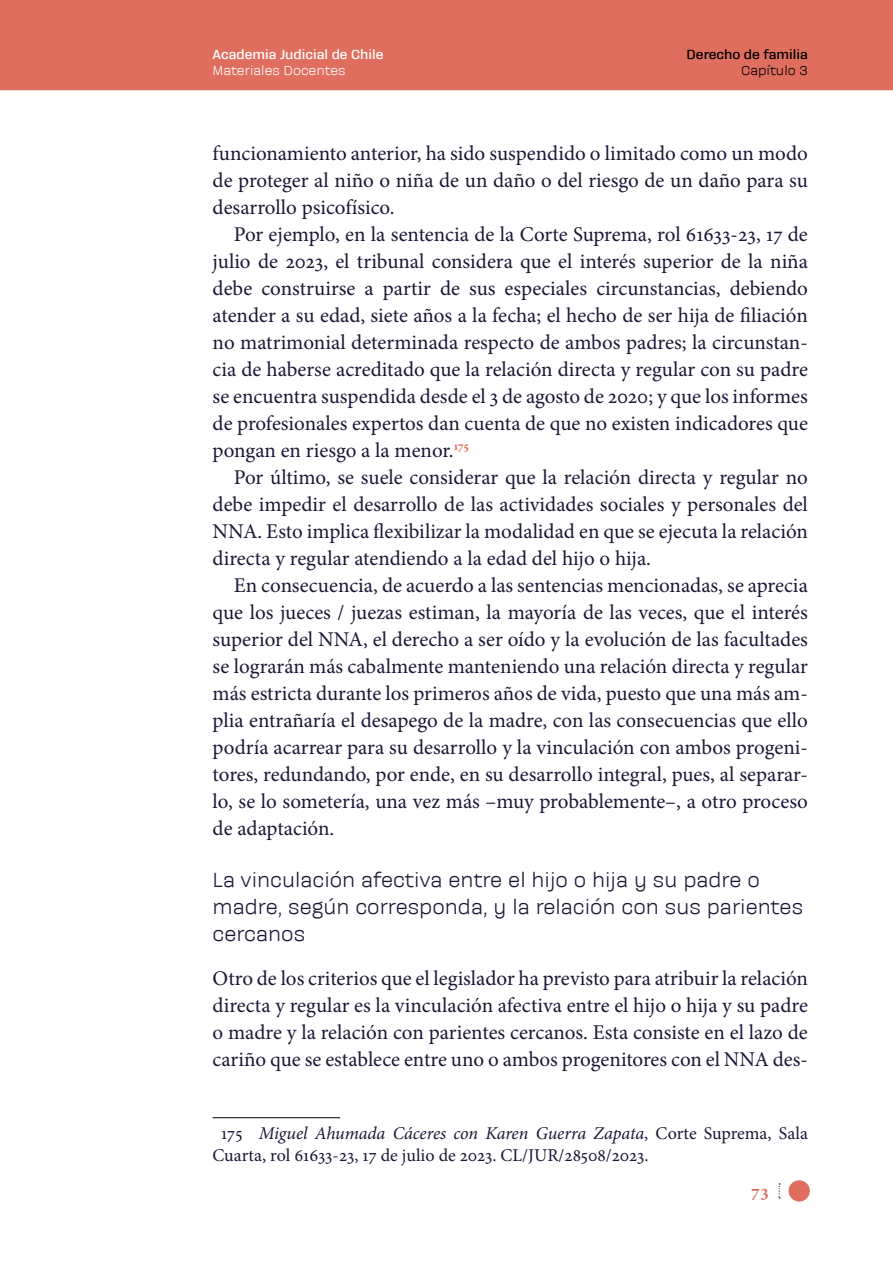
<style>
.page{position:relative;width:893px;height:1263px;background:#fff}
.page>*{position:absolute;margin:0;border:0;box-sizing:border-box;transform-origin:0 0}
.t1{font:21px/27px "Minion Pro";color:#1a1835;text-align:justify}
.t2{font:21px/27px "Galeana Standard";color:#1a1835}
.t3{font:18px/21.6px "Minion Pro";color:#1a1835}
.t4{font:700 18px "Minion Pro";color:#df6e5e}
.t5{font:700 13.5px "Galeana Standard";color:#fff}
.t6{font:13.5px "Galeana Standard";color:#fff}
.t7{font:700 13.5px "Galeana Standard";color:#000}
.t8{font:13.5px "Galeana Standard";color:#000}
.s1{font-style:italic}
</style>
<div class="page">
<div style="left:0;top:0;width:893px;height:89px;background:#df6e5e"></div>
<hr style="left:0;top:89px;width:893px;height:1px;background:#df6e5e">
<svg style="left:778px;top:1183px;width:2px;height:15px"></svg>
<div style="left:789px;top:1180px;width:21px;height:21px;background:#df6e5e;border-radius:50%"></div>
<hr style="left:213px;top:1117px;width:127px;height:1px;background:#000">
<p class="t5" style="left:213px;top:47px;width:172px">Academia Judicial de Chile</p>
<p class="t6" style="left:213px;top:63px;width:134px">Materiales Docentes</p>
<p class="t7" style="left:687px;top:47px;width:123px">Derecho de familia</p>
<p class="t8" style="left:741px;top:63px;width:68px">Capítulo 3</p>
<p class="t1" style="left:213px;top:140px;width:597px">funcionamiento anterior, ha sido suspendido o limitado como un modo de proteger al niño o niña de un daño o del riesgo de un daño para su desarrollo psicofísico.</p>
<p class="t1" style="left:213px;top:221px;width:597px;text-indent:21px">Por ejemplo, en la sentencia de la Corte Suprema, rol 61633-23, 17 de julio de 2023, el tribunal considera que el interés superior de la niña debe construirse a partir de sus especiales circunstancias, debiendo atender a su edad, siete años a la fecha; el hecho de ser hija de filiación no matrimonial determinada respecto de ambos padres; la circunstan&shy;cia de haberse acreditado que la relación directa y regular con su padre se encuentra suspendida desde el 3 de agosto de 2020; y que los informes de profesionales expertos dan cuenta de que no existen indicadores que pongan en riesgo a la menor.<sup>175</sup></p>
<p class="t1" style="left:213px;top:464px;width:597px;text-indent:21px">Por último, se suele considerar que la relación directa y regular no debe impedir el desarrollo de las actividades sociales y personales del NNA. Esto implica flexibilizar la modalidad en que se ejecuta la relación directa y regular atendiendo a la edad del hijo o hija.</p>
<p class="t1" style="left:213px;top:572px;width:597px;text-indent:21px">En consecuencia, de acuerdo a las sentencias mencionadas, se aprecia que los jueces / juezas estiman, la mayoría de las veces, que el interés superior del NNA, el derecho a ser oído y la evolución de las facultades se lograrán más cabalmente manteniendo una relación directa y regular más estricta durante los primeros años de vida, puesto que una más am&shy;plia entrañaría el desapego de la madre, con las consecuencias que ello podría acarrear para su desarrollo y la vinculación con ambos progeni&shy;tores, redundando, por ende, en su desarrollo integral, pues, al separar&shy;lo, se lo sometería, una vez más –muy probablemente–, a otro proceso de adaptación.</p>
<p class="t2" style="left:213px;top:867px;width:592px">La vinculación afectiva entre el hijo o hija y su padre o madre, según corresponda, y la relación con sus parientes cercanos</p>
<p class="t1" style="left:213px;top:965px;width:597px">Otro de los criterios que el legislador ha previsto para atribuir la relación directa y regular es la vinculación afectiva entre el hijo o hija y su padre o madre y la relación con parientes cercanos. Esta consiste en el lazo de cariño que se establece entre uno o ambos progenitores con el NNA des-</p>
<p class="t3" style="left:213px;top:1123px;width:597px;text-indent:9px">175 <span class="s1">Miguel Ahumada Cáceres con Karen Guerra Zapata</span>, Corte Suprema, Sala<br>Cuarta, rol 61633-23, 17 de julio de 2023. CL/JUR/28508/2023.</p>
<p class="t4" style="left:751px;top:1178px;width:20px">73</p>
</div>
